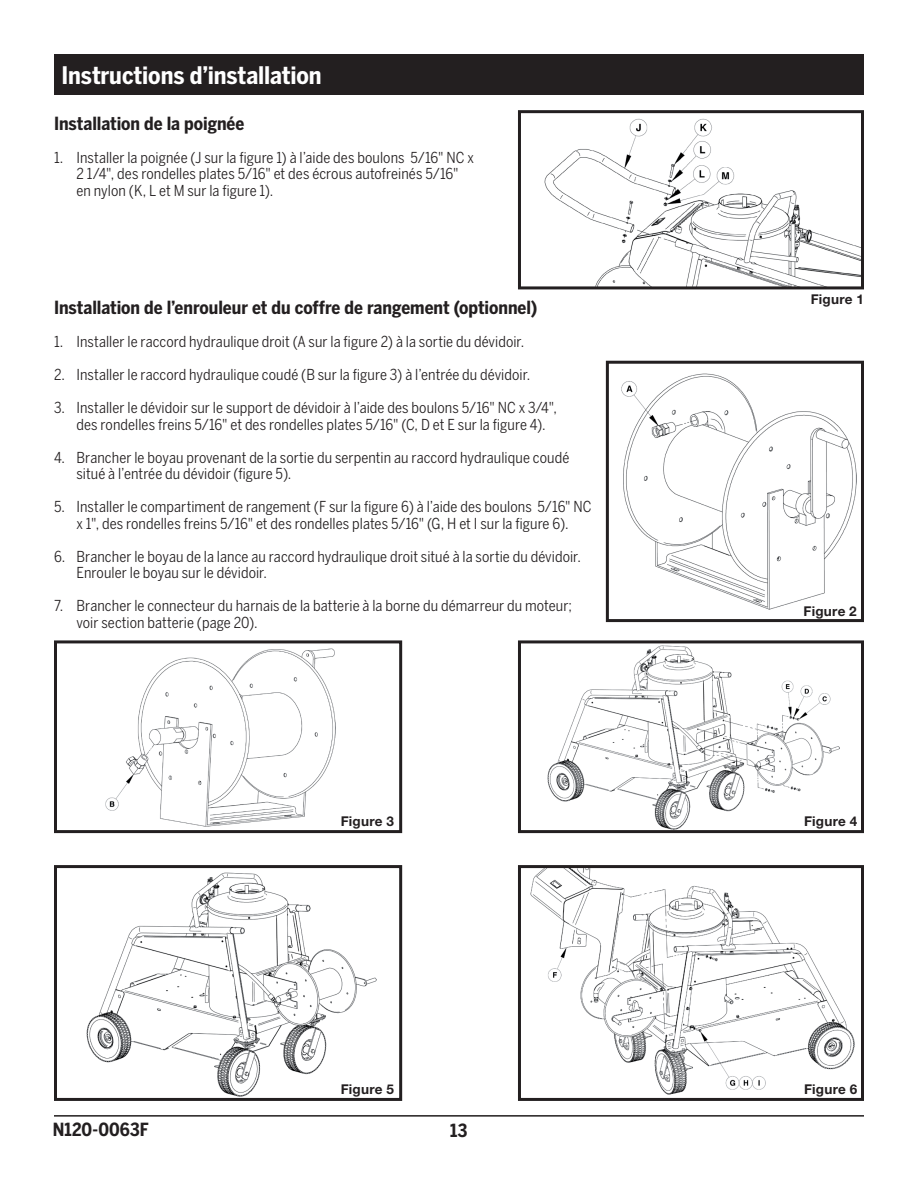
<style>
.page{position:relative;width:918px;height:1188px;background:#fff}
.page>*{position:absolute;margin:0;border:0;box-sizing:border-box;transform-origin:0 0}
.t1{font:700 24px "Benton Sans Cond";letter-spacing:-.005em;color:#fff}
.t2{font:700 18px "Benton Sans Cond";letter-spacing:-.005em;color:#231f20}
.t3{font:15px/16.5px "Benton Sans Cond";letter-spacing:.005em;color:#231f20}
.t4{font:700 13.5px "Helvetica Neue LT Std";letter-spacing:.02em;color:#231f20}
</style>
<div class="page">
<hr style="left:54px;top:1115px;width:810px;height:2px;background:#231f20">
<div style="left:54px;top:54px;width:810px;height:40px;background:#231f20"></div>
<img style="left:86px;top:873px;width:291px;height:224px">
<div style="left:54px;top:865px;width:348px;height:236px;border:3px solid #231f20"></div>
<img style="left:105px;top:648px;width:231px;height:179px">
<div style="left:54px;top:640px;width:348px;height:193px;border:3px solid #231f20"></div>
<img style="left:530px;top:869px;width:325px;height:226px">
<div style="left:518px;top:865px;width:346px;height:236px;border:3px solid #231f20"></div>
<img style="left:548px;top:645px;width:292px;height:184px">
<div style="left:518px;top:640px;width:346px;height:193px;border:3px solid #231f20"></div>
<img style="left:621px;top:374px;width:235px;height:235px">
<div style="left:606px;top:361px;width:258px;height:261px;border:3px solid #231f20"></div>
<img style="left:545px;top:118px;width:315px;height:167px">
<div style="left:518px;top:110px;width:346px;height:179px;border:3px solid #231f20"></div>
<h1 class="t1" style="left:62px;top:61px;width:262px">Instructions d’installation</h1>
<p class="t2" style="left:54px;top:113px;width:192px">Installation de la poignée</p>
<p class="t3" style="left:76px;top:149px;width:399px;text-indent:-22px">1. Installer la poignée (J sur la figure 1) à l’aide des boulons 5/16" NC x<br>2 1/4", des rondelles plates 5/16" et des écrous autofreinés 5/16" en nylon (K, L et M sur la figure 1).</p>
<p class="t2" style="left:54px;top:297px;width:485px">Installation de l’enrouleur et du coffre de rangement (optionnel)</p>
<p class="t3" style="left:54px;top:334px;width:472px">1. Installer le raccord hydraulique droit (A sur la figure 2) à la sortie du dévidoir.</p>
<p class="t3" style="left:54px;top:367px;width:478px">2. Installer le raccord hydraulique coudé (B sur la figure 3) à l’entrée du dévidoir.</p>
<p class="t3" style="left:77px;top:400px;width:482px;text-indent:-23px">3. Installer le dévidoir sur le support de dévidoir à l’aide des boulons 5/16" NC x 3/4", des rondelles freins 5/16" et des rondelles plates 5/16" (C, D et E sur la figure 4).</p>
<p class="t3" style="left:77px;top:449px;width:494px;text-indent:-22px">4. Brancher le boyau provenant de la sortie du serpentin au raccord hydraulique coudé situé à l’entrée du dévidoir (figure 5).</p>
<p class="t3" style="left:54px;top:499px;width:539px;text-align:center">5. Installer le compartiment de rangement (F sur la figure 6) à l’aide des boulons 5/16" NC x 1", des rondelles freins 5/16" et des rondelles plates 5/16" (G, H et I sur la figure 6).</p>
<p class="t3" style="left:77px;top:548px;width:506px;text-indent:-22px">6. Brancher le boyau de la lance au raccord hydraulique droit situé à la sortie du dévidoir.<br>Enrouler le boyau sur le dévidoir.</p>
<p class="t3" style="left:77px;top:598px;width:497px;text-indent:-22px">7. Brancher le connecteur du harnais de la batterie à la borne du démarreur du moteur; voir section batterie (page 20).</p>
<p class="t4" style="left:341px;top:813px;width:55px">Figure 3</p>
<p class="t4" style="left:341px;top:1081px;width:55px">Figure 5</p>
<p class="t2" style="left:53px;top:1119px;width:97px">N120-0063F</p>
<p class="t2" style="left:450px;top:1120px;width:19px">13</p>
<p class="t4" style="left:811px;top:291px;width:55px">Figure 1</p>
<p class="t4" style="left:804px;top:602px;width:55px">Figure 2</p>
<p class="t4" style="left:804px;top:813px;width:55px">Figure 4</p>
<p class="t4" style="left:804px;top:1081px;width:55px">Figure 6</p>
</div>
